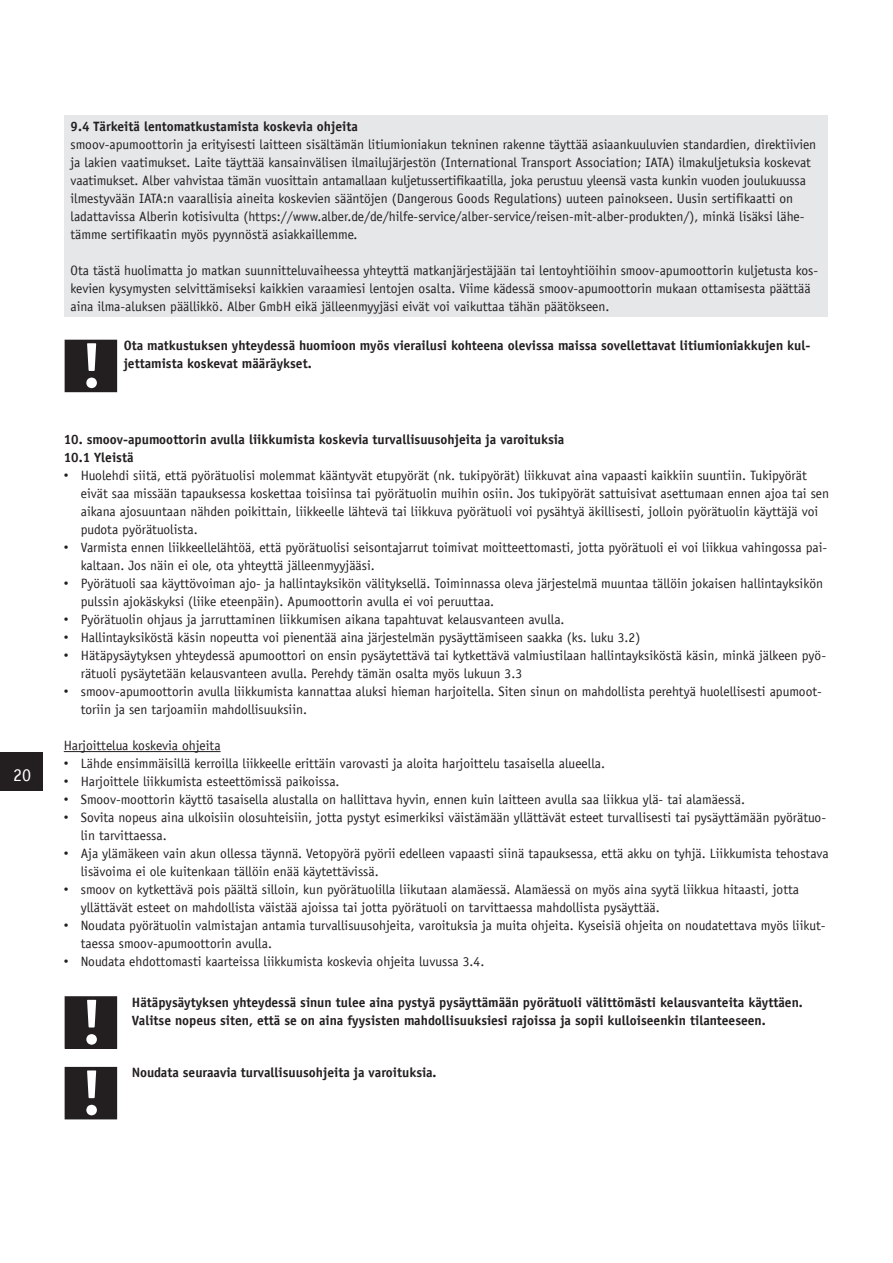
<style>
.page{position:relative;width:893px;height:1263px;background:#fff}
.page>*{position:absolute;margin:0;border:0;box-sizing:border-box;transform-origin:0 0}
.t1{font:18px "Officina Sans LT";color:#fff}
.t2{font:13.5px/18px "Officina Sans LT";color:#231f20}
.t3{font:700 13.5px/18px "Officina Sans LT";color:#231f20}
.s1{font-family:"Arial"}
</style>
<div class="page">
<div style="left:0;top:753px;width:43px;height:38px;background:#231f20"></div>
<hr style="left:64px;top:751px;width:157px;height:1px;background:#231f20">
<div style="left:65px;top:116px;width:763px;height:201px;background:#e6e7e9"></div>
<div style="left:65px;top:340px;width:51px;height:51px;background:#231f20"></div>
<div style="left:65px;top:340px;width:52px;height:52px;border:2px solid #231f20"></div>
<svg style="left:86px;top:343px;width:11px;height:45px"></svg>
<div style="left:65px;top:997px;width:51px;height:51px;background:#231f20"></div>
<div style="left:65px;top:996px;width:52px;height:53px;border:2px solid #231f20"></div>
<svg style="left:86px;top:1000px;width:11px;height:45px"></svg>
<div style="left:65px;top:1068px;width:51px;height:51px;background:#231f20"></div>
<div style="left:65px;top:1067px;width:52px;height:52px;border:2px solid #231f20"></div>
<svg style="left:86px;top:1070px;width:11px;height:45px"></svg>
<h1 class="t1" style="left:13px;top:764px;width:20px">20</h1>
<p class="t3" style="left:71px;top:118px;width:289px">9.4 Tärkeitä lentomatkustamista koskevia ohjeita</p>
<p class="t2" style="left:71px;top:136px;width:747px">smoov-apumoottorin ja erityisesti laitteen sisältämän litiumioniakun tekninen rakenne täyttää asiaankuuluvien standardien, direktiivien ja lakien vaatimukset. Laite täyttää kansainvälisen ilmailujärjestön (International Transport Association; IATA) ilmakuljetuksia koskevat vaatimukset. Alber vahvistaa tämän vuosittain antamallaan kuljetussertifikaatilla, joka perustuu yleensä vasta kunkin vuoden joulukuussa ilmestyvään IATA:n vaarallisia aineita koskevien sääntöjen (Dangerous Goods Regulations) uuteen painokseen. Uusin sertifikaatti on ladattavissa Alberin kotisivulta (https://www.alber.de/de/hilfe-service/alber-service/reisen-mit-alber-produkten/), minkä lisäksi lähe&shy;tämme sertifikaatin myös pyynnöstä asiakkaillemme.</p>
<p class="t2" style="left:71px;top:262px;width:749px">Ota tästä huolimatta jo matkan suunnitteluvaiheessa yhteyttä matkanjärjestäjään tai lentoyhtiöihin smoov-apumoottorin kuljetusta kos&shy;kevien kysymysten selvittämiseksi kaikkien varaamiesi lentojen osalta. Viime kädessä smoov-apumoottorin mukaan ottamisesta päättää aina ilma-aluksen päällikkö. Alber GmbH eikä jälleenmyyjäsi eivät voi vaikuttaa tähän päätökseen.</p>
<p class="t3" style="left:124px;top:336px;width:688px">Ota matkustuksen yhteydessä huomioon myös vierailusi kohteena olevissa maissa sovellettavat litiumioniakkujen kul&shy;jettamista koskevat määräykset.</p>
<p class="t3" style="left:64px;top:430px;width:502px">10. smoov-apumoottorin avulla liikkumista koskevia turvallisuusohjeita ja varoituksia<br>10.1 Yleistä</p>
<p class="t2" style="left:81px;top:467px;width:750px;text-indent:-17px"><span class="s1">•</span> Huolehdi siitä, että pyörätuolisi molemmat kääntyvät etupyörät (nk. tukipyörät) liikkuvat aina vapaasti kaikkiin suuntiin. Tukipyörät eivät saa missään tapauksessa koskettaa toisiinsa tai pyörätuolin muihin osiin. Jos tukipyörät sattuisivat asettumaan ennen ajoa tai sen aikana ajosuuntaan nähden poikittain, liikkeelle lähtevä tai liikkuva pyörätuoli voi pysähtyä äkillisesti, jolloin pyörätuolin käyttäjä voi pudota pyörätuolista.</p>
<p class="t2" style="left:81px;top:539px;width:748px;text-indent:-17px"><span class="s1">•</span> Varmista ennen liikkeellelähtöä, että pyörätuolisi seisontajarrut toimivat moitteettomasti, jotta pyörätuoli ei voi liikkua vahingossa pai&shy;kaltaan. Jos näin ei ole, ota yhteyttä jälleenmyyjääsi.</p>
<p class="t2" style="left:81px;top:575px;width:744px;text-indent:-17px"><span class="s1">•</span> Pyörätuoli saa käyttövoiman ajo- ja hallintayksikön välityksellä. Toiminnassa oleva järjestelmä muuntaa tällöin jokaisen hallintayksikön pulssin ajokäskyksi (liike eteenpäin). Apumoottorin avulla ei voi peruuttaa.</p>
<p class="t2" style="left:64px;top:611px;width:502px"><span class="s1">•</span> Pyörätuolin ohjaus ja jarruttaminen liikkumisen aikana tapahtuvat kelausvanteen avulla.</p>
<p class="t2" style="left:64px;top:629px;width:578px"><span class="s1">•</span> Hallintayksiköstä käsin nopeutta voi pienentää aina järjestelmän pysäyttämiseen saakka (ks. luku 3.2)</p>
<p class="t2" style="left:81px;top:646px;width:747px;text-indent:-17px"><span class="s1">•</span> Hätäpysäytyksen yhteydessä apumoottori on ensin pysäytettävä tai kytkettävä valmiustilaan hallintayksiköstä käsin, minkä jälkeen pyö&shy;rätuoli pysäytetään kelausvanteen avulla. Perehdy tämän osalta myös lukuun 3.3</p>
<p class="t2" style="left:81px;top:682px;width:743px;text-indent:-17px"><span class="s1">•</span> smoov-apumoottorin avulla liikkumista kannattaa aluksi hieman harjoitella. Siten sinun on mahdollista perehtyä huolellisesti apumoot&shy;toriin ja sen tarjoamiin mahdollisuuksiin.</p>
<p class="t2" style="left:64px;top:736px;width:158px">Harjoittelua koskevia ohjeita</p>
<p class="t2" style="left:64px;top:754px;width:543px"><span class="s1">•</span> Lähde ensimmäisillä kerroilla liikkeelle erittäin varovasti ja aloita harjoittelu tasaisella alueella.</p>
<p class="t2" style="left:64px;top:772px;width:277px"><span class="s1">•</span> Harjoittele liikkumista esteettömissä paikoissa.</p>
<p class="t2" style="left:64px;top:790px;width:683px"><span class="s1">•</span> Smoov-moottorin käyttö tasaisella alustalla on hallittava hyvin, ennen kuin laitteen avulla saa liikkua ylä- tai alamäessä.</p>
<p class="t2" style="left:81px;top:808px;width:747px;text-indent:-17px"><span class="s1">•</span> Sovita nopeus aina ulkoisiin olosuhteisiin, jotta pystyt esimerkiksi väistämään yllättävät esteet turvallisesti tai pysäyttämään pyörätuo&shy;lin tarvittaessa.</p>
<p class="t2" style="left:81px;top:844px;width:749px;text-indent:-17px"><span class="s1">•</span> Aja ylämäkeen vain akun ollessa täynnä. Vetopyörä pyörii edelleen vapaasti siinä tapauksessa, että akku on tyhjä. Liikkumista tehostava lisävoima ei ole kuitenkaan tällöin enää käytettävissä.</p>
<p class="t2" style="left:81px;top:880px;width:720px;text-indent:-17px"><span class="s1">•</span> smoov on kytkettävä pois päältä silloin, kun pyörätuolilla liikutaan alamäessä. Alamäessä on myös aina syytä liikkua hitaasti, jotta yllättävät esteet on mahdollista väistää ajoissa tai jotta pyörätuoli on tarvittaessa mahdollista pysäyttää.</p>
<p class="t2" style="left:81px;top:916px;width:746px;text-indent:-17px"><span class="s1">•</span> Noudata pyörätuolin valmistajan antamia turvallisuusohjeita, varoituksia ja muita ohjeita. Kyseisiä ohjeita on noudatettava myös liikut&shy;taessa smoov-apumoottorin avulla.</p>
<p class="t2" style="left:64px;top:952px;width:422px"><span class="s1">•</span> Noudata ehdottomasti kaarteissa liikkumista koskevia ohjeita luvussa 3.4.</p>
<p class="t3" style="left:132px;top:993px;width:673px">Hätäpysäytyksen yhteydessä sinun tulee aina pystyä pysäyttämään pyörätuoli välittömästi kelausvanteita käyttäen.<br>Valitse nopeus siten, että se on aina fyysisten mahdollisuuksiesi rajoissa ja sopii kulloiseenkin tilanteeseen.</p>
<p class="t3" style="left:132px;top:1063px;width:306px">Noudata seuraavia turvallisuusohjeita ja varoituksia.</p>
</div>
